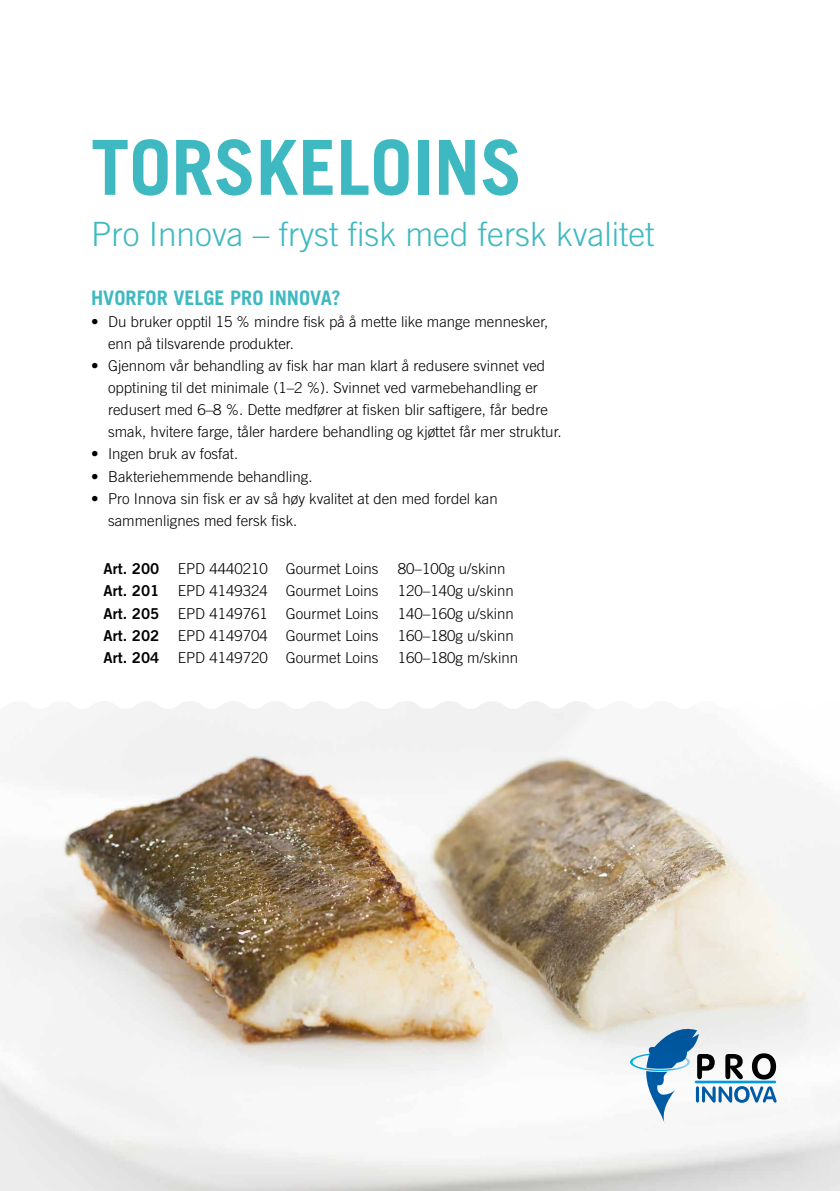
<style>
.page{position:relative;width:840px;height:1191px;background:#fff}
.page>*{position:absolute;margin:0;border:0;box-sizing:border-box;transform-origin:0 0}
.t1{font:700 76px "Trade Gothic";color:#3eb9c1}
.t2{font:300 33.4px "Trade Gothic";color:#3eb9c1}
.t3{font:700 20px "Trade Gothic";color:#3eb9c1}
.t4{font:300 15px/22px "Trade Gothic";color:#000}
.s1{font-family:"Trade Gothic Bold Two";font-weight:400}
</style>
<div class="page">
<img style="left:1px;top:710px;width:838px;height:481px">
<svg style="left:629px;top:1029px;width:147px;height:94px"></svg>
<hr style="left:694px;top:1080px;width:81px;height:3px;background:#009fe3">
<h1 class="t1" style="left:91px;top:121px;width:432px">TORSKELOINS</h1>
<h2 class="t2" style="left:91px;top:214px;width:564px">Pro Innova – fryst fisk med fersk kvalitet</h2>
<h3 class="t3" style="left:91px;top:286px;width:251px">HVORFOR VELGE PRO INNOVA?</h3>
<p class="t4" style="left:108px;top:311px;width:441px;text-indent:-17px">• Du bruker opptil 15 % mindre fisk på å mette like mange mennesker, enn på tilsvarende produkter.</p>
<p class="t4" style="left:108px;top:355px;width:455px;text-indent:-17px">• Gjennom vår behandling av fisk har man klart å redusere svinnet ved opptining til det minimale (1–2 %). Svinnet ved varmebehandling er redusert med 6–8 %. Dette medfører at fisken blir saftigere, får bedre smak, hvitere farge, tåler hardere behandling og kjøttet får mer struktur.</p>
<p class="t4" style="left:91px;top:443px;width:149px">• Ingen bruk av fosfat.</p>
<p class="t4" style="left:91px;top:465px;width:223px">• Bakteriehemmende behandling.</p>
<p class="t4" style="left:108px;top:487px;width:391px;text-indent:-17px">• Pro Innova sin fisk er av så høy kvalitet at den med fordel kan sammenlignes med fersk fisk.</p>
<p class="t4" style="left:103px;top:558px;width:276px"><span class="s1">Art. 200</span> EPD 4440210 Gourmet Loins</p>
<p class="t4" style="left:397px;top:558px;width:109px">80–100g u/skinn</p>
<p class="t4" style="left:103px;top:580px;width:276px"><span class="s1">Art. 201</span> EPD 4149324 Gourmet Loins</p>
<p class="t4" style="left:397px;top:580px;width:117px">120–140g u/skinn</p>
<p class="t4" style="left:103px;top:602px;width:276px"><span class="s1">Art. 205</span> EPD 4149761 Gourmet Loins</p>
<p class="t4" style="left:397px;top:602px;width:117px">140–160g u/skinn</p>
<p class="t4" style="left:103px;top:624px;width:276px"><span class="s1">Art. 202</span> EPD 4149704 Gourmet Loins</p>
<p class="t4" style="left:397px;top:624px;width:117px">160–180g u/skinn</p>
<p class="t4" style="left:103px;top:646px;width:276px"><span class="s1">Art. 204</span> EPD 4149720 Gourmet Loins</p>
<p class="t4" style="left:397px;top:646px;width:122px">160–180g m/skinn</p>
</div>
